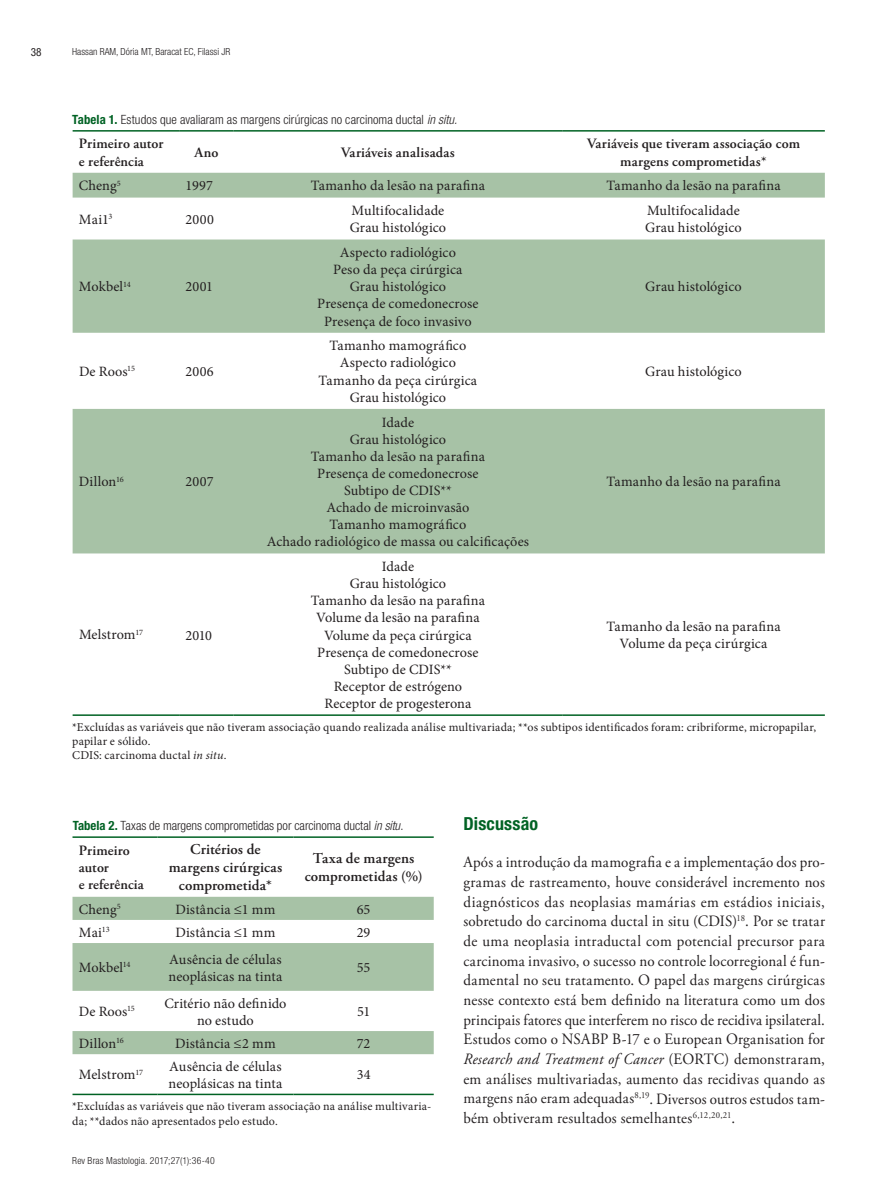
<style>
.page{position:relative;width:893px;height:1191px;background:#fff}
.page>*{position:absolute;margin:0;border:0;box-sizing:border-box;transform-origin:0 0}
.t1{font:700 condensed 18px "Helvetica Neue LT Std";letter-spacing:.01em;color:#006224}
.t2{font:15.75px/19.6px "Adobe Garamond Pro";letter-spacing:.015em;color:#231f20;text-align:justify;scale:.95 1}
.t3{font:600 15px/18px "Adobe Garamond Pro";letter-spacing:.01em;color:#231f20;text-align:center}
.t4{font:14.25px/17.1px "Minion Pro";letter-spacing:.005em;color:#231f20;text-align:center}
.t5{font:600 14.25px/17.1px "Adobe Garamond Pro";letter-spacing:.01em;color:#231f20}
.t6{font:300 condensed 12.75px "Helvetica Neue LT Std";letter-spacing:.005em;color:#231f20}
.t7{font:12px/14.4px "Minion Pro";letter-spacing:.015em;color:#231f20}
.t8{font:condensed 11.25px "Helvetica Neue LT Std";color:#231f20}
.t9{font:300 condensed 9.75px "Helvetica Neue LT Std";color:#231f20}
.t10{font:300 condensed 9.75px "Helvetica Neue LT Std";letter-spacing:.02em;color:#231f20}
.s1{font-weight:700;color:#006224}
.s2{font-style:italic}
</style>
<div class="page">
<svg style="left:73px;top:173px;width:752px;height:380px;fill:#a7c2a6"></svg>
<hr style="left:73px;top:130px;width:106px;height:2px;background:#006224">
<hr style="left:179px;top:130px;width:55px;height:2px;background:#006224">
<hr style="left:234px;top:130px;width:328px;height:2px;background:#006224">
<hr style="left:562px;top:130px;width:263px;height:2px;background:#006224">
<hr style="left:73px;top:714px;width:106px;height:2px;background:#006224">
<hr style="left:179px;top:714px;width:55px;height:2px;background:#006224">
<hr style="left:234px;top:714px;width:328px;height:2px;background:#006224">
<hr style="left:562px;top:714px;width:263px;height:2px;background:#006224">
<svg style="left:73px;top:896px;width:361px;height:158px;fill:#a7c2a6"></svg>
<hr style="left:73px;top:836px;width:84px;height:2px;background:#006224">
<hr style="left:157px;top:836px;width:136px;height:2px;background:#006224">
<hr style="left:293px;top:836px;width:141px;height:2px;background:#006224">
<hr style="left:73px;top:1093px;width:84px;height:2px;background:#006224">
<hr style="left:157px;top:1093px;width:136px;height:2px;background:#006224">
<hr style="left:293px;top:1093px;width:141px;height:2px;background:#006224">
<p class="t8" style="left:31px;top:46px;width:12px">38</p>
<p class="t9" style="left:72px;top:46px;width:160px">Hassan RAM, Dória MT, Baracat EC, Filassi JR</p>
<p class="t6" style="left:72px;top:112px;width:386px"><span class="s1">Tabela 1.</span> Estudos que avaliaram as margens cirúrgicas no carcinoma ductal <span class="s2">in situ.</span></p>
<p class="t5" style="left:79px;top:135px;width:86px">Primeiro autor e referência</p>
<p class="t5" style="left:194px;top:144px;width:26px">Ano</p>
<p class="t5" style="left:341px;top:144px;width:115px">Variáveis analisadas</p>
<p class="t5" style="left:587px;top:135px;width:214px;text-align:center">Variáveis que tiveram associação com margens comprometidas*</p>
<p class="t4" style="left:79px;top:177px;width:43px">Cheng<sup>5</sup></p>
<p class="t4" style="left:186px;top:177px;width:29px">1997</p>
<p class="t4" style="left:311px;top:177px;width:176px">Tamanho da lesão na parafina</p>
<p class="t4" style="left:606px;top:177px;width:176px">Tamanho da lesão na parafina</p>
<p class="t4" style="left:79px;top:211px;width:35px">Mai1<sup>3</sup></p>
<p class="t4" style="left:186px;top:211px;width:30px">2000</p>
<p class="t4" style="left:350px;top:202px;width:98px;text-align:left">Multifocalidade<br>Grau histológico</p>
<p class="t4" style="left:645px;top:202px;width:98px;text-align:left">Multifocalidade<br>Grau histológico</p>
<p class="t4" style="left:79px;top:278px;width:53px">Mokbel<sup>14</sup></p>
<p class="t4" style="left:186px;top:278px;width:29px">2001</p>
<p class="t4" style="left:317px;top:244px;width:163px">Aspecto radiológico<br>Peso da peça cirúrgica<br>Grau histológico<br>Presença de comedonecrose<br>Presença de foco invasivo</p>
<p class="t4" style="left:645px;top:278px;width:98px">Grau histológico</p>
<p class="t4" style="left:79px;top:363px;width:58px">De Roos<sup>15</sup></p>
<p class="t4" style="left:186px;top:363px;width:30px">2006</p>
<p class="t4" style="left:319px;top:337px;width:160px">Tamanho mamográfico<br>Aspecto radiológico<br>Tamanho da peça cirúrgica<br>Grau histológico</p>
<p class="t4" style="left:645px;top:363px;width:98px">Grau histológico</p>
<p class="t4" style="left:79px;top:473px;width:46px">Dillon<sup>16</sup></p>
<p class="t4" style="left:186px;top:473px;width:30px">2007</p>
<p class="t4" style="left:267px;top:413px;width:264px">Idade<br>Grau histológico<br>Tamanho da lesão na parafina<br>Presença de comedonecrose<br>Subtipo de CDIS**<br>Achado de microinvasão<br>Tamanho mamográfico<br>Achado radiológico de massa ou calcificações</p>
<p class="t4" style="left:606px;top:473px;width:176px">Tamanho da lesão na parafina</p>
<p class="t4" style="left:79px;top:626px;width:66px">Melstrom<sup>17</sup></p>
<p class="t4" style="left:186px;top:626px;width:28px">2010</p>
<p class="t4" style="left:311px;top:558px;width:176px">Idade<br>Grau histológico<br>Tamanho da lesão na parafina<br>Volume da lesão na parafina<br>Volume da peça cirúrgica<br>Presença de comedonecrose<br>Subtipo de CDIS**<br>Receptor de estrógeno<br>Receptor de progesterona</p>
<p class="t4" style="left:606px;top:618px;width:176px">Tamanho da lesão na parafina<br>Volume da peça cirúrgica</p>
<p class="t7" style="left:72px;top:719px;width:745px">*Excluídas as variáveis que não tiveram associação quando realizada análise multivariada; **os subtipos identificados foram: cribriforme, micropapilar, papilar e sólido.<br>CDIS: carcinoma ductal <span class="s2">in situ</span>.</p>
<p class="t6" style="left:73px;top:818px;width:332px"><span class="s1">Tabela 2.</span> Taxas de margens comprometidas por carcinoma ductal <span class="s2">in situ</span>.</p>
<p class="t5" style="left:79px;top:842px;width:66px">Primeiro autor<br>e referência</p>
<p class="t3" style="left:169px;top:841px;width:115px">Critérios de margens cirúrgicas comprometida*</p>
<p class="t3" style="left:305px;top:850px;width:119px">Taxa de margens comprometidas (%)</p>
<p class="t4" style="left:79px;top:900px;width:43px">Cheng<sup>5</sup></p>
<p class="t4" style="left:175px;top:900px;width:102px">Distância ≤1 mm</p>
<p class="t4" style="left:357px;top:900px;width:15px">65</p>
<p class="t4" style="left:79px;top:923px;width:32px">Mai<sup>13</sup></p>
<p class="t4" style="left:175px;top:923px;width:102px">Distância ≤1 mm</p>
<p class="t4" style="left:357px;top:923px;width:15px">29</p>
<p class="t4" style="left:79px;top:959px;width:53px">Mokbel<sup>14</sup></p>
<p class="t4" style="left:169px;top:950px;width:115px;text-align:left">Ausência de células neoplásicas na tinta</p>
<p class="t4" style="left:357px;top:959px;width:15px">55</p>
<p class="t4" style="left:79px;top:1003px;width:58px">De Roos<sup>15</sup></p>
<p class="t4" style="left:164px;top:994px;width:124px">Critério não definido no estudo</p>
<p class="t4" style="left:357px;top:1003px;width:15px">51</p>
<p class="t4" style="left:79px;top:1034px;width:46px">Dillon<sup>16</sup></p>
<p class="t4" style="left:175px;top:1034px;width:102px">Distância ≤2 mm</p>
<p class="t4" style="left:357px;top:1034px;width:15px">72</p>
<p class="t4" style="left:79px;top:1066px;width:66px">Melstrom<sup>17</sup></p>
<p class="t4" style="left:169px;top:1058px;width:115px;text-align:left">Ausência de células neoplásicas na tinta</p>
<p class="t4" style="left:357px;top:1066px;width:15px">34</p>
<p class="t7" style="left:72px;top:1099px;width:361px">*Excluídas as variáveis que não tiveram associação na análise multivaria&shy;da; **dados não apresentados pelo estudo.</p>
<p class="t10" style="left:72px;top:1155px;width:144px">Rev Bras Mastologia. 2017;27(1):36-40</p>
<p class="t1" style="left:463px;top:812px;width:76px">Discussão</p>
<p class="t2" style="left:463px;top:853px;width:382px">Após a introdução da mamografia e a implementação dos pro&shy;gramas de rastreamento, houve considerável incremento nos diagnósticos das neoplasias mamárias em estádios iniciais, sobretudo do carcinoma ductal in situ (CDIS)<sup>18</sup>. Por se tratar de uma neoplasia intraductal com potencial precursor para carcinoma invasivo, o sucesso no controle locorregional é fun&shy;damental no seu tratamento. O papel das margens cirúrgicas nesse contexto está bem definido na literatura como um dos principais fatores que interferem no risco de recidiva ipsilateral.<br>Estudos como o NSABP B-17 e o European Organisation for <span class="s2">Research and Treatment of Cancer</span> (EORTC) demonstraram, em análises multivariadas, aumento das recidivas quando as margens não eram adequadas<sup>8,19</sup>. Diversos outros estudos tam&shy;bém obtiveram resultados semelhantes<sup>6,12,20,21</sup>.</p>
</div>
